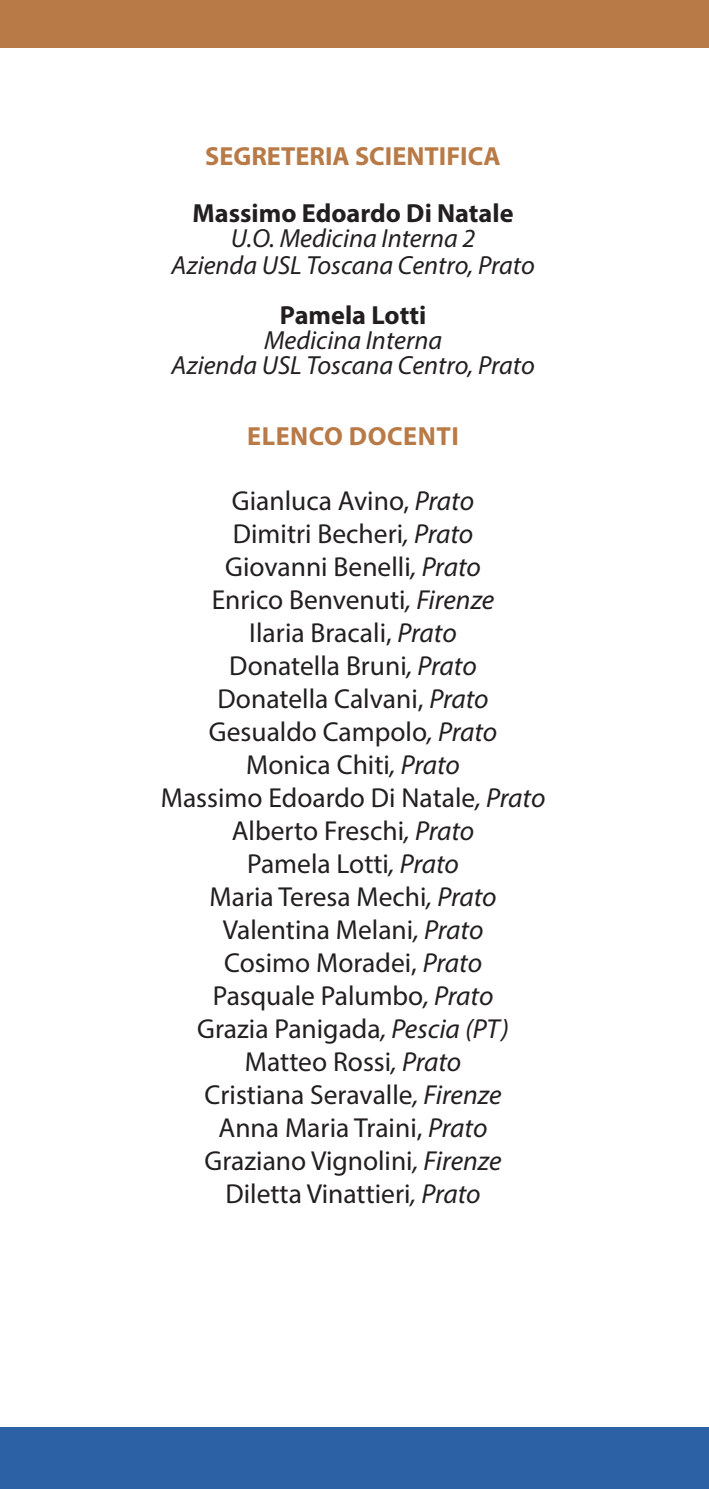
<style>
.page{position:relative;width:709px;height:1489px;background:#fff}
.page>*{position:absolute;margin:0;border:0;box-sizing:border-box;transform-origin:0 0}
.t1{font:27.5px "Myriad Pro";color:#231f20}
.t2{font:italic 26.25px "Myriad Pro";color:#231f20}
.t3{font:700 26.25px "Myriad Pro";color:#231f20}
.t4{font:700 26.25px "Myriad Pro";color:#b87a47}
.t5{font:700 26.25px "Myriad Pro";letter-spacing:.02em;color:#b87a47}
.s1{font-style:italic}
</style>
<div class="page">
<div style="left:0;top:0;width:709px;height:47px;background:#b87a47"></div>
<div style="left:0;top:1427px;width:709px;height:61px;background:#2d61a6"></div>
<p class="t4" style="left:205px;top:139px;width:297px">SEGRETERIA SCIENTIFICA</p>
<p class="t3" style="left:193px;top:196px;width:322px">Massimo Edoardo Di Natale</p>
<p class="t2" style="left:231px;top:221px;width:246px">U.O. Medicina Interna 2</p>
<p class="t2" style="left:171px;top:249px;width:365px">Azienda USL Toscana Centro, Prato</p>
<p class="t3" style="left:280px;top:298px;width:148px">Pamela Lotti</p>
<p class="t2" style="left:264px;top:324px;width:179px">Medicina Interna</p>
<p class="t2" style="left:171px;top:349px;width:365px">Azienda USL Toscana Centro, Prato</p>
<p class="t5" style="left:247px;top:419px;width:213px">ELENCO DOCENTI</p>
<p class="t1" style="left:232px;top:484px;width:244px">Gianluca Avino, <span class="s1">Prato</span></p>
<p class="t1" style="left:233px;top:517px;width:242px">Dimitri Becheri<span class="s1">, Prato</span></p>
<p class="t1" style="left:225px;top:550px;width:257px">Giovanni Benelli<span class="s1">, Prato</span></p>
<p class="t1" style="left:212px;top:583px;width:284px">Enrico Benvenuti<span class="s1">, Firenze</span></p>
<p class="t1" style="left:249px;top:616px;width:209px">Ilaria Bracali, <span class="s1">Prato</span></p>
<p class="t1" style="left:229px;top:649px;width:249px">Donatella Bruni<span class="s1">, Prato</span></p>
<p class="t1" style="left:217px;top:682px;width:272px">Donatella Calvani, <span class="s1">Prato</span></p>
<p class="t1" style="left:209px;top:715px;width:290px">Gesualdo Campolo<span class="s1">, Prato</span></p>
<p class="t1" style="left:246px;top:748px;width:215px">Monica Chiti<span class="s1">, Prato</span></p>
<p class="t1" style="left:161px;top:781px;width:386px">Massimo Edoardo Di Natale<span class="s1">, Prato</span></p>
<p class="t1" style="left:232px;top:814px;width:244px">Alberto Freschi<span class="s1">, Prato</span></p>
<p class="t1" style="left:247px;top:847px;width:213px">Pamela Lotti<span class="s1">, Prato</span></p>
<p class="t1" style="left:209px;top:880px;width:289px">Maria Teresa Mechi<span class="s1">, Prato</span></p>
<p class="t1" style="left:223px;top:913px;width:262px">Valentina Melani<span class="s1">, Prato</span></p>
<p class="t1" style="left:224px;top:946px;width:259px">Cosimo Moradei, <span class="s1">Prato</span></p>
<p class="t1" style="left:213px;top:979px;width:282px">Pasquale Palumbo<span class="s1">, Prato</span></p>
<p class="t1" style="left:197px;top:1012px;width:313px">Grazia Panigada<span class="s1">, Pescia (PT)</span></p>
<p class="t1" style="left:245px;top:1045px;width:218px">Matteo Rossi<span class="s1">, Prato</span></p>
<p class="t1" style="left:205px;top:1078px;width:298px">Cristiana Seravalle<span class="s1">, Firenze</span></p>
<p class="t1" style="left:219px;top:1111px;width:270px">Anna Maria Traini, <span class="s1">Prato</span></p>
<p class="t1" style="left:204px;top:1144px;width:298px">Graziano Vignolini<span class="s1">, Firenze</span></p>
<p class="t1" style="left:225px;top:1177px;width:257px">Diletta Vinattieri<span class="s1">, Prato</span></p>
</div>
